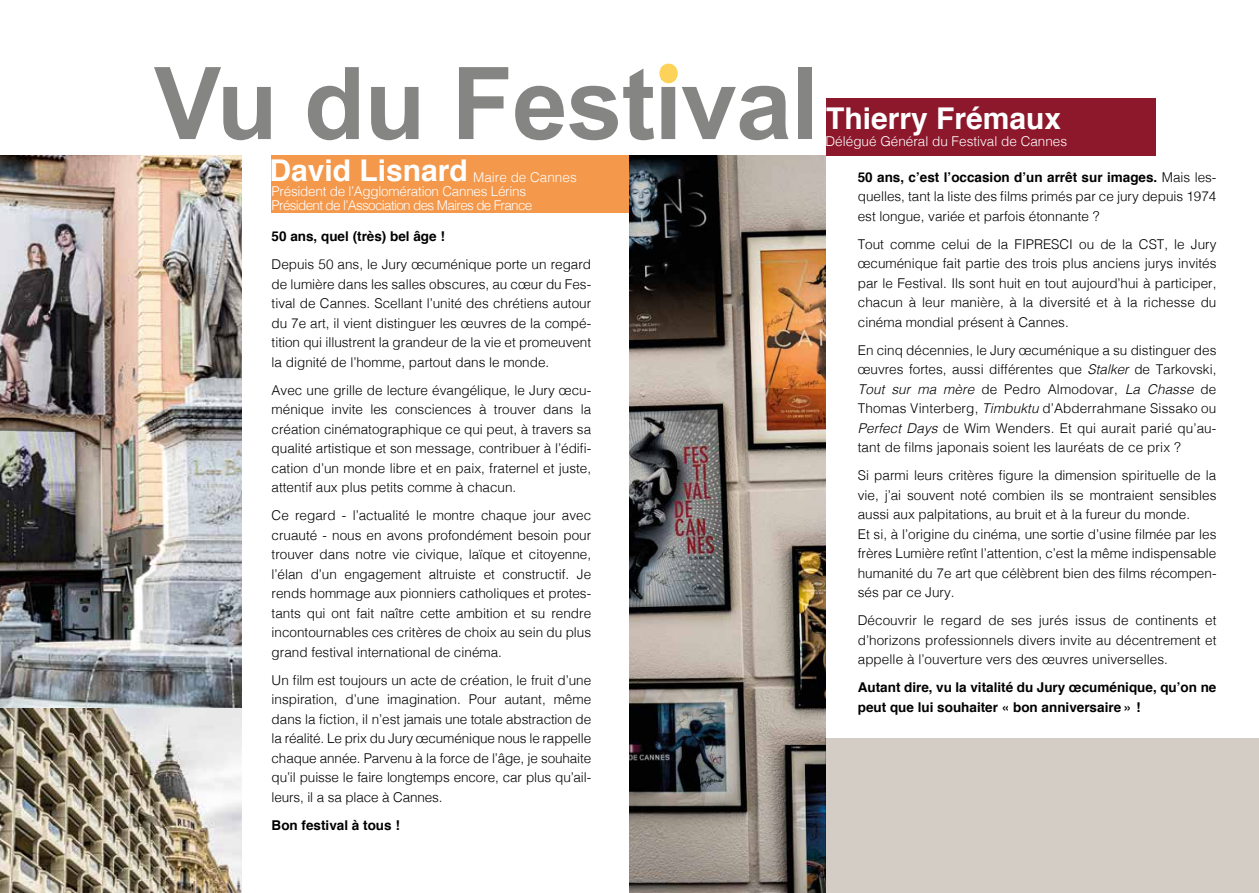
<style>
.page{position:relative;width:1259px;height:893px;background:#fff}
.page>*{position:absolute;margin:0;border:0;box-sizing:border-box;transform-origin:0 0}
.t1{font:123px "Berlin Sans FB";color:#fdd258}
.t2{font:700 100.5px "Arial";letter-spacing:-.01em;color:#858584}
.t3{font:700 30px "Helvetica";color:#fff}
.t4{font:300 13.5px/19.5px "Helvetica";color:#000;text-align:justify}
.t5{font:700 13.5px/19.5px "Helvetica";color:#000}
.t6{font:300 13.5px/13.8px "Helvetica";letter-spacing:-.02em;color:#fff}
.t7{font:300 13.5px "Helvetica";color:#fff}
.s1{font-weight:700}
.s2{font-style:italic}
</style>
<div class="page">
<img style="left:0;top:155px;width:241px;height:738px">
<div style="left:272px;top:156px;width:370px;height:57px;background:#f4984b"></div>
<img style="left:629px;top:156px;width:196px;height:737px">
<div style="left:826px;top:98px;width:329px;height:58px;background:#8d172b"></div>
<div style="left:825px;top:738px;width:434px;height:155px;background:#d3cdc6"></div>
<h1 class="t1" style="left:655px;top:-28px;width:28px">.</h1>
<h2 class="t2" style="left:154px;top:38px;width:666px">Vu du Festival</h2>
<h3 class="t3" style="left:269px;top:146px;width:200px">David Lisnard</h3>
<p class="t6" style="left:272px;top:169px;width:307px;text-indent:202px">Maire de Cannes<br>Président de l’Agglomération Cannes Lérins<br>Président de l’Association des Maires de France</p>
<p class="t5" style="left:272px;top:227px;width:175px">50 ans, quel (très) bel âge !</p>
<p class="t4" style="left:272px;top:254px;width:321px">Depuis 50 ans, le Jury œcuménique porte un regard de lumière dans les salles obscures, au cœur du Fes&shy;tival de Cannes. Scellant l’unité des chrétiens autour du 7e art, il vient distinguer les œuvres de la compé&shy;tition qui illustrent la grandeur de la vie et promeuvent la dignité de l’homme, partout dans le monde.</p>
<p class="t4" style="left:272px;top:379px;width:321px">Avec une grille de lecture évangélique, le Jury œcu&shy;ménique invite les consciences à trouver dans la création cinématographique ce qui peut, à travers sa qualité artistique et son message, contribuer à l’édifi&shy;cation d’un monde libre et en paix, fraternel et juste, attentif aux plus petits comme à chacun.</p>
<p class="t4" style="left:272px;top:505px;width:321px">Ce regard - l’actualité le montre chaque jour avec cruauté - nous en avons profondément besoin pour trouver dans notre vie civique, laïque et citoyenne, l’élan d’un engagement altruiste et constructif. Je rends hommage aux pionniers catholiques et protes&shy;tants qui ont fait naître cette ambition et su rendre incontournables ces critères de choix au sein du plus grand festival international de cinéma.</p>
<p class="t4" style="left:272px;top:669px;width:321px">Un film est toujours un acte de création, le fruit d’une inspiration, d’une imagination. Pour autant, même dans la fiction, il n’est jamais une totale abstraction de la réalité. Le prix du Jury œcuménique nous le rappelle chaque année. Parvenu à la force de l’âge, je souhaite qu’il puisse le faire longtemps encore, car plus qu’ail&shy;leurs, il a sa place à Cannes.</p>
<p class="t5" style="left:272px;top:815px;width:130px">Bon festival à tous !</p>
<h3 class="t3" style="left:826px;top:94px;width:237px">Thierry Frémaux</h3>
<p class="t7" style="left:825px;top:129px;width:243px">Délégué Général du Festival de Cannes</p>
<p class="t4" style="left:857px;top:166px;width:360px"><span class="s1">50 ans, c’est l’occasion d’un arrêt sur images.</span> Mais les&shy;quelles, tant la liste des films primés par ce jury depuis 1974 est longue, variée et parfois étonnante ?</p>
<p class="t4" style="left:857px;top:233px;width:360px">Tout comme celui de la FIPRESCI ou de la CST, le Jury œcuménique fait partie des trois plus anciens jurys invités par le Festival. Ils sont huit en tout aujourd’hui à participer, chacun à leur manière, à la diversité et à la richesse du cinéma mondial présent à Cannes.</p>
<p class="t4" style="left:857px;top:339px;width:360px">En cinq décennies, le Jury œcuménique a su distinguer des œuvres fortes, aussi différentes que <span class="s2">Stalker</span> de Tarkovski, <span class="s2">Tout sur ma mère</span> de Pedro Almodovar, <span class="s2">La Chasse</span> de Thomas Vinterberg, <span class="s2">Timbuktu</span> d’Abderrahmane Sissako ou <span class="s2">Perfect Days</span> de Wim Wenders. Et qui aurait parié qu’au&shy;tant de films japonais soient les lauréats de ce prix ?</p>
<p class="t4" style="left:857px;top:465px;width:360px;text-align:left">Si parmi leurs critères figure la dimension spirituelle de la vie, j’ai souvent noté combien ils se montraient sensibles aussi aux palpitations, au bruit et à la fureur du monde.<br>Et si, à l’origine du cinéma, une sortie d’usine filmée par les frères Lumière retînt l’attention, c’est la même indispensable humanité du 7e art que célèbrent bien des films récompen&shy;sés par ce Jury.</p>
<p class="t4" style="left:857px;top:610px;width:360px">Découvrir le regard de ses jurés issus de continents et d’horizons professionnels divers invite au décentrement et appelle à l’ouverture vers des œuvres universelles.</p>
<p class="t5" style="left:857px;top:678px;width:360px">Autant dire, vu la vitalité du Jury œcuménique, qu’on ne peut que lui souhaiter « bon anniversaire » !</p>
</div>
